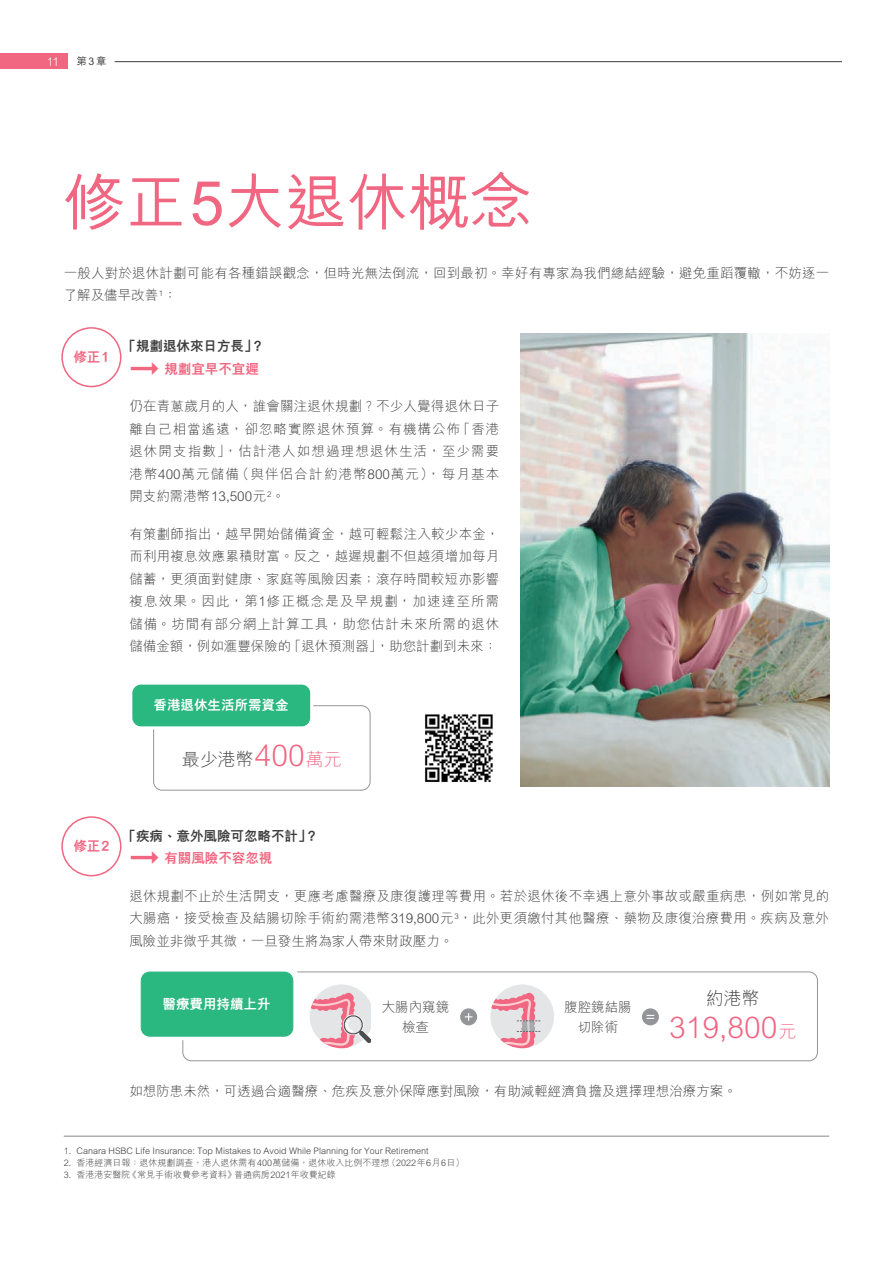
<style>
.page{position:relative;width:893px;height:1263px;background:#fff}
.page>*{position:absolute;margin:0;border:0;box-sizing:border-box;transform-origin:0 0}
.t1{font:500 61.5px "M Hei H Kfor HSBC";color:#f16681}
.t2{font:300 30px "M Hei H Kfor HSBC";color:#f16681}
.t3{font:300 18px "M Hei H Kfor HSBC";color:#3e3e3f}
.t4{font:300 13.5px/22.5px "M Hei H Kfor HSBC";letter-spacing:.015em;color:#3e3e3f;text-align:justify}
.t5{font:800 13.5px "M Hei H Kfor HSBC";color:#3e3e3f}
.t6{font:800 13.5px "M Hei H Kfor HSBC";color:#f16681}
.t7{font:800 13.5px "M Hei H Kfor HSBC";color:#fff}
.t8{font:300 12px "M Hei H Kfor HSBC";color:#fff}
.t9{font:500 10.5px "M Hei H Kfor HSBC";color:#3e3e3f}
.t10{font:300 9px "M Hei H Kfor HSBC";color:#3e3e3f}
.s1{font-family:"Google Sans";font-weight:700;font-size:27px}
.s2{font-size:30px;color:#f16681}
.s3{color:#f16681}
.s4{font-size:18px}
</style>
<div class="page">
<div style="left:0;top:53px;width:68px;height:16px;background:#f16681"></div>
<hr style="left:115px;top:61px;width:727px;height:1px;background:#3e3e3f">
<img style="left:521px;top:334px;width:308px;height:452px">
<div style="left:153px;top:705px;width:217px;height:85px;border:1px solid #939598;border-radius:9px"></div>
<div style="left:131px;top:683px;width:181px;height:45px;background:#2bb780;border-radius:10px"></div>
<div style="left:129px;top:682px;width:184px;height:47px;border:3px solid #fff;border-radius:10px"></div>
<img style="left:425px;top:714px;width:68px;height:68px">
<div style="left:61px;top:327px;width:60px;height:60px;border:2px solid #f16681;border-radius:50%"></div>
<div style="left:61px;top:816px;width:60px;height:60px;border:2px solid #f16681;border-radius:50%"></div>
<svg style="left:182px;top:971px;width:636px;height:90px"></svg>
<div style="left:141px;top:972px;width:152px;height:64px;background:#2bb780;border-radius:9px"></div>
<div style="left:141px;top:972px;width:152px;height:64px;border:1px solid #2bb780;border-radius:9px"></div>
<div style="left:460px;top:1008px;width:17px;height:17px;background:#939598;border-radius:50%"></div>
<svg style="left:465px;top:1013px;width:7px;height:7px"></svg>
<div style="left:642px;top:1008px;width:17px;height:17px;background:#939598;border-radius:50%"></div>
<svg style="left:647px;top:1015px;width:7px;height:4px"></svg>
<svg style="left:310px;top:984px;width:60px;height:64px"></svg>
<div style="left:490px;top:984px;width:64px;height:64px;background:#e4e5e7;border-radius:50%"></div>
<svg style="left:490px;top:992px;width:51px;height:56px"></svg>
<hr style="left:64px;top:1135px;width:765px;height:2px;background:#939598">
<p class="t8" style="left:47px;top:55px;width:14px">11</p>
<p class="t9" style="left:77px;top:54px;width:31px">第3章</p>
<h1 class="t1" style="left:64px;top:158px;width:469px">修正5大退休概念</h1>
<p class="t4" style="left:64px;top:261px;width:767px">一般人對於退休計劃可能有各種錯誤觀念，但時光無法倒流，回到最初。幸好有專家為我們總結經驗，避免重蹈覆轍，不妨逐一了解及儘早改善<sup>1</sup>：</p>
<p class="t6" style="left:73px;top:350px;width:38px">修正1</p>
<p class="t5" style="left:123px;top:339px;width:143px">「規劃退休來日方長」？</p>
<p class="t6" style="left:129px;top:362px;width:131px"><span class="s1">→</span> 規劃宜早不宜遲</p>
<p class="t4" style="left:129px;top:395px;width:372px">仍在青蔥歲月的人，誰會關注退休規劃？不少人覺得退休日子離自己相當遙遠，卻忽略實際退休預算。有機構公佈「香港退休開支指數」，估計港人如想過理想退休生活，至少需要港幣400萬元儲備（與伴侶合計約港幣800萬元），每月基本開支約需港幣13,500元<sup>2</sup>。</p>
<p class="t4" style="left:129px;top:522px;width:372px">有策劃師指出，越早開始儲備資金，越可輕鬆注入較少本金，而利用複息效應累積財富。反之，越遲規劃不但越須增加每月儲蓄，更須面對健康、家庭等風險因素；滾存時間較短亦影響複息效果。因此，第1修正概念是及早規劃，加速達至所需儲備。坊間有部分網上計算工具，助您估計未來所需的退休儲備金額，例如滙豐保險的「退休預測器」，助您計劃到未來：</p>
<p class="t7" style="left:154px;top:698px;width:136px">香港退休生活所需資金</p>
<h3 class="t3" style="left:182px;top:750px;width:161px">最少港幣<span class="s2">400</span><span class="s3">萬元</span></h3>
<p class="t6" style="left:73px;top:839px;width:38px">修正2</p>
<p class="t5" style="left:123px;top:829px;width:197px">「疾病、意外風險可忽略不計」？</p>
<p class="t6" style="left:129px;top:851px;width:145px"><span class="s1">→</span> 有關風險不容忽視</p>
<p class="t4" style="left:129px;top:884px;width:701px">退休規劃不止於生活開支，更應考慮醫療及康復護理等費用。若於退休後不幸遇上意外事故或嚴重病患，例如常見的大腸癌，接受檢查及結腸切除手術約需港幣319,800元<sup>3</sup>，此外更須繳付其他醫療、藥物及康復治療費用。疾病及意外風險並非微乎其微，一旦發生將為家人帶來財政壓力。</p>
<p class="t7" style="left:162px;top:997px;width:109px">醫療費用持續上升</p>
<p class="t4" style="left:382px;top:997px;width:69px;line-height:19.5px;text-align:center">大腸內窺鏡檢查</p>
<p class="t4" style="left:564px;top:997px;width:69px;line-height:19.5px;text-align:center">腹腔鏡結腸切除術</p>
<h3 class="t3" style="left:706px;top:989px;width:55px">約港幣</h3>
<h2 class="t2" style="left:669px;top:1012px;width:129px">319,800<span class="s4">元</span></h2>
<p class="t4" style="left:129px;top:1079px;width:609px">如想防患未然，可透過合適醫療、危疾及意外保障應對風險，有助減輕經濟負擔及選擇理想治療方案。</p>
<p class="t10" style="left:64px;top:1146px;width:366px">1. Canara HSBC Life Insurance: Top Mistakes to Avoid While Planning for Your Retirement</p>
<p class="t10" style="left:64px;top:1158px;width:402px">2. 香港經濟日報：退休規劃調查，港人退休需有400萬儲備，退休收入比例不理想（2022年6月6日）</p>
<p class="t10" style="left:64px;top:1170px;width:274px">3. 香港港安醫院《常見手術收費參考資料》普通病房2021年收費紀錄</p>
</div>
